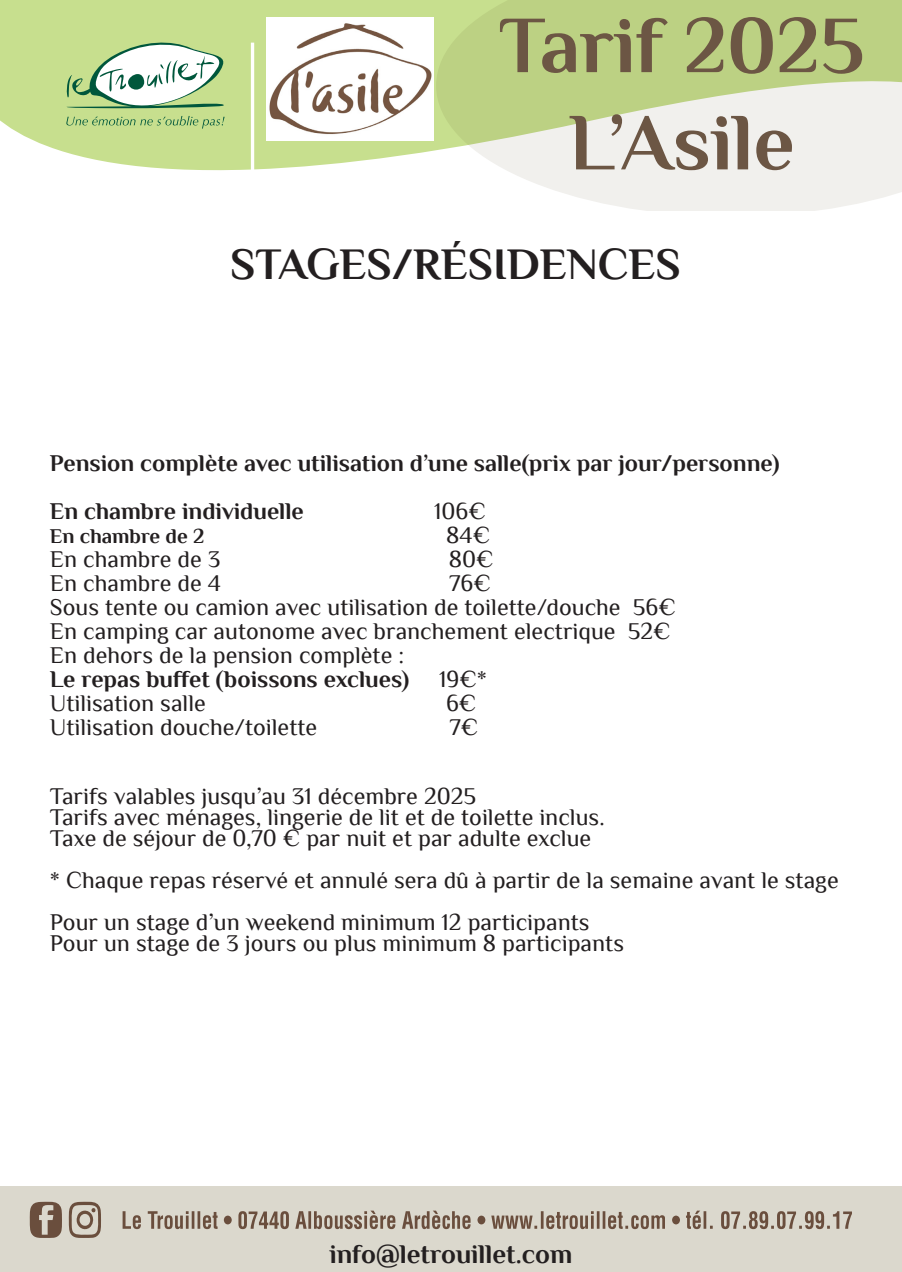
<style>
.page{position:relative;width:902px;height:1272px;background:#fff}
.page>*{position:absolute;margin:0;border:0;box-sizing:border-box;transform-origin:0 0}
.t1{font:700 81px "Philosopher";color:#6c5644}
.t2{font:700 45px "Philosopher";color:#231f20}
.t3{font:700 27px "Philosopher";color:#231f20}
.t4{font:24px "Philosopher";color:#231f20}
.t5{font:700 24px "Philosopher";color:#231f20}
.t6{font:700 21px "Philosopher";color:#231f20}
</style>
<div class="page">
<svg style="left:0;top:0;width:436px;height:171px;background:#cee39d"></svg>
<svg style="left:436px;top:0;width:465px;height:210px;background:#d6e1b7"></svg>
<svg style="left:66px;top:40px;width:160px;height:89px"></svg>
<div style="left:0;top:1186px;width:901px;height:85px;background:#dbd8cd"></div>
<svg style="left:68px;top:1201px;width:33px;height:36px"></svg>
<svg style="left:29px;top:1201px;width:33px;height:36px"></svg>
<svg style="left:123px;top:1210px;width:728px;height:19px"></svg>
<img style="left:267px;top:17px;width:167px;height:123px">
<p class="t1" style="left:498px;top:2px;width:367px">Tarif 2025</p>
<p class="t1" style="left:568px;top:99px;width:228px">L’Asile</p>
<p class="t2" style="left:230px;top:240px;width:452px">STAGES/RÉSIDENCES</p>
<p class="t5" style="left:50px;top:450px;width:731px">Pension complète avec utilisation d’une salle(prix par jour/personne)</p>
<p class="t5" style="left:50px;top:498px;width:255px">En chambre individuelle</p>
<p class="t4" style="left:434px;top:498px;width:53px">106€</p>
<p class="t6" style="left:50px;top:525px;width:156px">En chambre de 2</p>
<p class="t4" style="left:446px;top:522px;width:45px">84€</p>
<p class="t4" style="left:50px;top:546px;width:172px">En chambre de 3</p>
<p class="t4" style="left:448px;top:546px;width:46px">80€</p>
<p class="t4" style="left:50px;top:570px;width:172px">En chambre de 4</p>
<p class="t4" style="left:449px;top:570px;width:43px">76€</p>
<p class="t4" style="left:50px;top:594px;width:627px">Sous tente ou camion avec utilisation de toilette/douche 56€</p>
<p class="t4" style="left:50px;top:618px;width:622px">En camping car autonome avec branchement electrique 52€</p>
<p class="t4" style="left:50px;top:642px;width:356px">En dehors de la pension complète :</p>
<p class="t5" style="left:50px;top:666px;width:360px">Le repas buffet (boissons exclues)</p>
<p class="t4" style="left:439px;top:666px;width:49px">19€*</p>
<p class="t4" style="left:50px;top:690px;width:157px">Utilisation salle</p>
<p class="t4" style="left:446px;top:690px;width:32px">6€</p>
<p class="t4" style="left:50px;top:714px;width:269px">Utilisation douche/toilette</p>
<p class="t4" style="left:449px;top:714px;width:30px">7€</p>
<p class="t4" style="left:50px;top:783px;width:427px">Tarifs valables jusqu’au 31 décembre 2025</p>
<p class="t4" style="left:50px;top:804px;width:556px">Tarifs avec ménages, lingerie de lit et de toilette inclus.</p>
<p class="t4" style="left:50px;top:825px;width:543px">Taxe de séjour de 0,70 € par nuit et par adulte exclue</p>
<p class="t4" style="left:50px;top:867px;width:790px">* Chaque repas réservé et annulé sera dû à partir de la semaine avant le stage</p>
<p class="t4" style="left:50px;top:909px;width:541px">Pour un stage d’un weekend minimum 12 participants</p>
<p class="t4" style="left:50px;top:930px;width:575px">Pour un stage de 3 jours ou plus minimum 8 participants</p>
<p class="t3" style="left:329px;top:1239px;width:244px">info@letrouillet.com</p>
</div>
